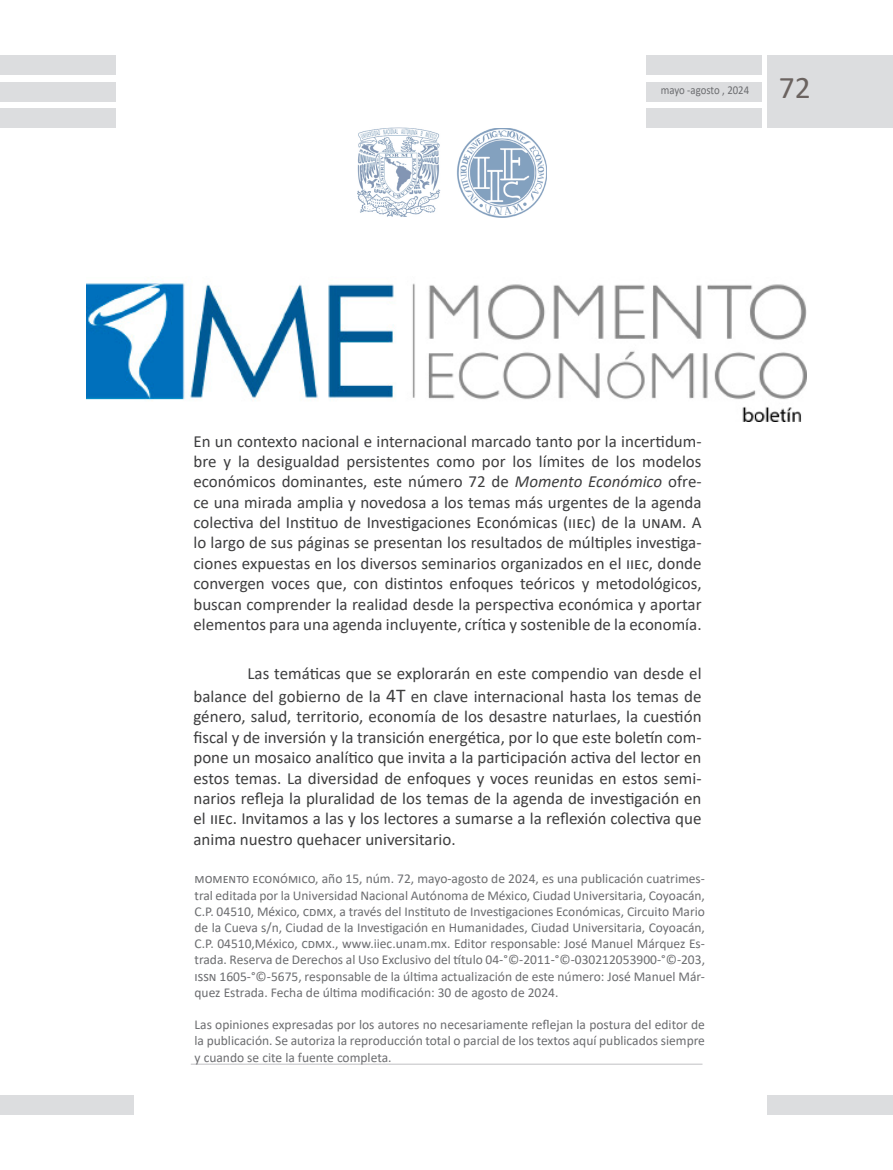
<style>
.page{position:relative;width:893px;height:1170px;background:#fff}
.page>*{position:absolute;margin:0;border:0;box-sizing:border-box;transform-origin:0 0}
.Num__ejemplar{font:31.5px "Calibri";color:#6b6360}
.Contenido{font:16.95px/20.4px "Calibri";color:#3e3e3f;text-align:justify}
.legales_port{font:13.5px/16.2px "Calibri";color:#6c6d70;text-align:justify}
.mes_ejemplar{font:12px "Calibri";color:#6c6d70;scale:.9 1}
.s1{font-style:italic}
.s2{font-size:19.5px}
</style>
<div class="page">
<img style="left:357px;top:127px;width:83px;height:90px">
<img style="left:457px;top:128px;width:89px;height:89px">
<hr style="left:191px;top:1063px;width:511px;height:1px;background:#c7c8ca">
<img style="left:86px;top:283px;width:721px;height:138px">
<div style="left:646px;top:56px;width:116px;height:19px;background:#dcdddf"></div>
<div style="left:0;top:1094px;width:133px;height:20px;background:#dcdddf"></div>
<div style="left:767px;top:1094px;width:126px;height:20px;background:#dcdddf"></div>
<div style="left:0;top:56px;width:115px;height:19px;background:#dcdddf"></div>
<div style="left:646px;top:108px;width:116px;height:19px;background:#dcdddf"></div>
<div style="left:0;top:108px;width:115px;height:19px;background:#dcdddf"></div>
<div style="left:646px;top:82px;width:116px;height:19px;background:#dcdddf"></div>
<div style="left:0;top:82px;width:115px;height:19px;background:#dcdddf"></div>
<div style="left:767px;top:56px;width:126px;height:71px;background:#dcdddf"></div>
<p class="mes_ejemplar" style="left:661px;top:82px;width:100px">mayo -agosto , 2024</p>
<p class="Num__ejemplar" style="left:779px;top:66px;width:33px">72</p>
<p class="Contenido" style="left:193px;top:430px;width:510px">En un contexto nacional e internacional marcado tanto por la incertidum&shy;bre y la desigualdad persistentes como por los límites de los modelos económicos dominantes, este número 72 de <span class="s1">Momento Económico</span> ofre&shy;ce una mirada amplia y novedosa a los temas más urgentes de la agenda colectiva del Instituo de Investigaciones Económicas (IIEc) de la UNAM. A lo largo de sus páginas se presentan los resultados de múltiples investiga&shy;ciones expuestas en los diversos seminarios organizados en el IIEc, donde convergen voces que, con distintos enfoques teóricos y metodológicos, buscan comprender la realidad desde la perspectiva económica y aportar elementos para una agenda incluyente, crítica y sostenible de la economía.</p>
<p class="Contenido" style="left:193px;top:661px;width:510px;line-height:23.4px;text-align:right">Las temáticas que se explorarán en este compendio van desde el balance del gobierno de la <span class="s2">4T</span> en clave internacional hasta los temas de</p>
<p class="Contenido" style="left:193px;top:706px;width:510px">género, salud, territorio, economía de los desastre naturlaes, la cuestión fiscal y de inversión y la transición energética, por lo que este boletín com&shy;pone un mosaico analítico que invita a la participación activa del lector en estos temas. La diversidad de enfoques y voces reunidas en estos semi&shy;narios refleja la pluralidad de los temas de la agenda de investigación en el IIEc. Invitamos a las y los lectores a sumarse a la reflexión colectiva que anima nuestro quehacer universitario.</p>
<p class="legales_port" style="left:195px;top:870px;width:512px">MOMENTO ECONÓMICO, año 15, núm. 72, mayo-agosto de 2024, es una publicación cuatrimes&shy;tral editada por la Universidad Nacional Autónoma de México, Ciudad Universitaria, Coyoacán, C.P. 04510, México, CDMX, a través del Instituto de Investigaciones Económicas, Circuito Mario de la Cueva s/n, Ciudad de la Investigación en Humanidades, Ciudad Universitaria, Coyoacán, C.P. 04510,México, CDMX., www.iiec.unam.mx. Editor responsable: José Manuel Márquez Es&shy;trada. Reserva de Derechos al Uso Exclusivo del título 04-°©‐2011-°©‐030212053900-°©‐203, ISSN 1605-°©‐5675, responsable de la última actualización de este número: José Manuel Már&shy;quez Estrada. Fecha de última modificación: 30 de agosto de 2024.</p>
<p class="legales_port" style="left:195px;top:1016px;width:512px">Las opiniones expresadas por los autores no necesariamente reflejan la postura del editor de la publicación. Se autoriza la reproducción total o parcial de los textos aquí publicados siempre y cuando se cite la fuente completa.</p>
</div>
